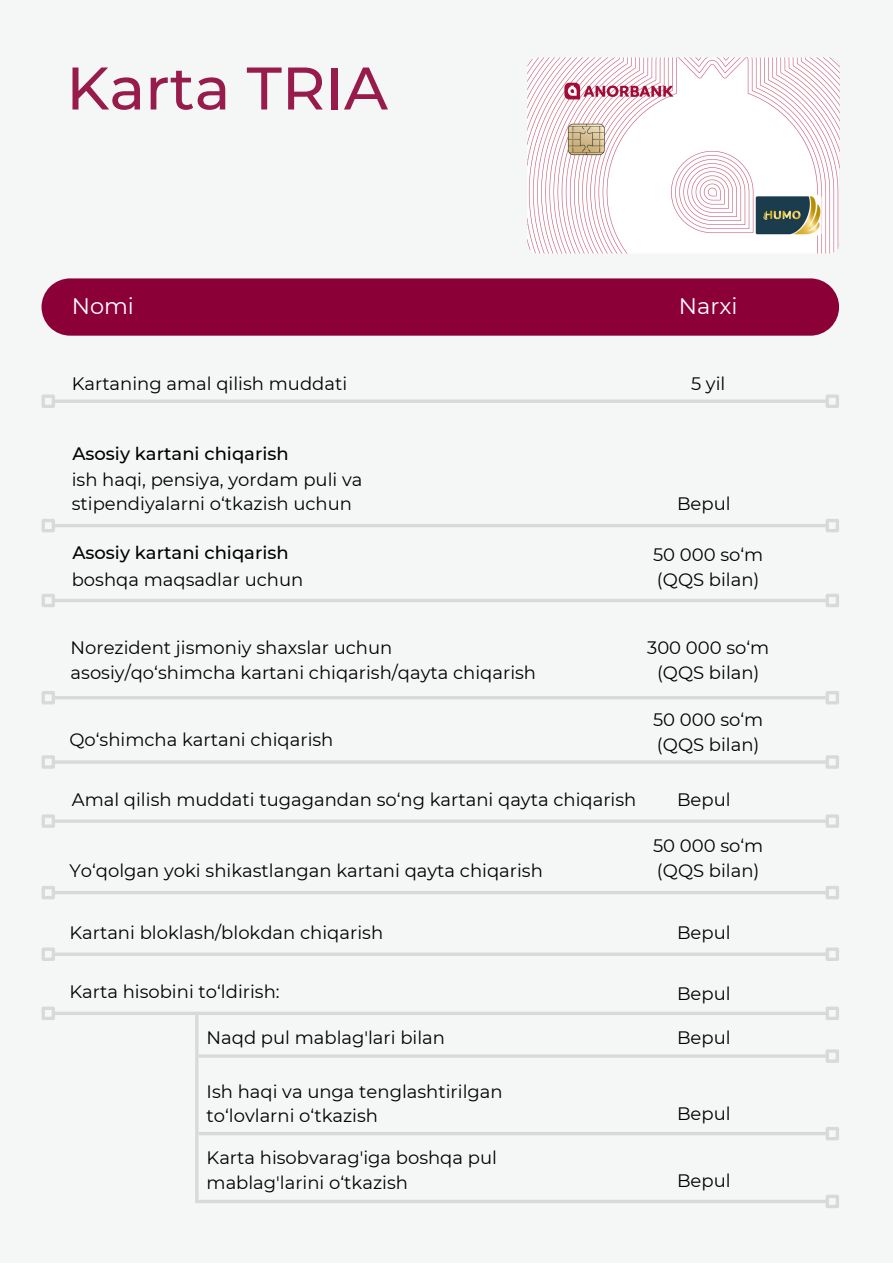
<style>
.page{position:relative;width:893px;height:1264px;background:#fff}
.page>*{position:absolute;margin:0;border:0;box-sizing:border-box;transform-origin:0 0}
.t1{font:500 60px "Montserrat";color:#8b0037}
.t2{font:22.5px "Montserrat";color:#fff}
.t3{font:18px/24.8px "Montserrat";color:#000}
.t4{font:500 18px "Montserrat";color:#000}
</style>
<div class="page">
<div style="left:0;top:0;width:892px;height:1262px;background:#f5f7f6"></div>
<div style="left:41px;top:278px;width:798px;height:58px;background:#8b0037"></div>
<svg style="left:55px;top:399px;width:770px;height:4px;fill:#d9d9d9"></svg>
<div style="left:41px;top:394px;width:14px;height:14px;border:3px solid #d9d9d9"></div>
<div style="left:825px;top:394px;width:14px;height:14px;border:3px solid #d9d9d9"></div>
<hr style="left:54px;top:524px;width:772px;height:3px;background:#d9d9d9">
<div style="left:41px;top:519px;width:14px;height:13px;border:3px solid #d9d9d9"></div>
<div style="left:825px;top:519px;width:14px;height:13px;border:3px solid #d9d9d9"></div>
<hr style="left:54px;top:760px;width:772px;height:3px;background:#d9d9d9">
<div style="left:41px;top:755px;width:14px;height:13px;border:3px solid #d9d9d9"></div>
<div style="left:825px;top:755px;width:14px;height:13px;border:3px solid #d9d9d9"></div>
<hr style="left:54px;top:819px;width:772px;height:3px;background:#d9d9d9">
<div style="left:41px;top:814px;width:14px;height:13px;border:3px solid #d9d9d9"></div>
<div style="left:825px;top:814px;width:14px;height:13px;border:3px solid #d9d9d9"></div>
<hr style="left:54px;top:599px;width:772px;height:3px;background:#d9d9d9">
<div style="left:41px;top:593px;width:14px;height:14px;border:3px solid #d9d9d9"></div>
<div style="left:825px;top:593px;width:14px;height:14px;border:3px solid #d9d9d9"></div>
<hr style="left:55px;top:891px;width:770px;height:3px;background:#d9d9d9">
<div style="left:41px;top:885px;width:14px;height:14px;border:3px solid #d9d9d9"></div>
<div style="left:825px;top:885px;width:14px;height:14px;border:3px solid #d9d9d9"></div>
<hr style="left:54px;top:952px;width:772px;height:3px;background:#d9d9d9">
<div style="left:41px;top:947px;width:14px;height:14px;border:3px solid #d9d9d9"></div>
<div style="left:825px;top:947px;width:14px;height:14px;border:3px solid #d9d9d9"></div>
<svg style="left:55px;top:1011px;width:770px;height:4px;fill:#d9d9d9"></svg>
<div style="left:41px;top:1006px;width:14px;height:14px;border:3px solid #d9d9d9"></div>
<div style="left:825px;top:1006px;width:14px;height:14px;border:3px solid #d9d9d9"></div>
<hr style="left:198px;top:1054px;width:628px;height:3px;background:#d9d9d9">
<div style="left:825px;top:1049px;width:14px;height:13px;border:3px solid #d9d9d9"></div>
<svg style="left:198px;top:1131px;width:627px;height:4px;fill:#d9d9d9"></svg>
<div style="left:825px;top:1126px;width:14px;height:14px;border:3px solid #d9d9d9"></div>
<svg style="left:195px;top:1199px;width:630px;height:4px;fill:#d9d9d9"></svg>
<div style="left:825px;top:1194px;width:14px;height:14px;border:3px solid #d9d9d9"></div>
<hr style="left:195px;top:1015px;width:3px;height:186px;background:#d9d9d9">
<img style="left:527px;top:57px;width:312px;height:197px">
<hr style="left:54px;top:696px;width:772px;height:3px;background:#d9d9d9">
<div style="left:41px;top:691px;width:14px;height:13px;border:3px solid #d9d9d9"></div>
<div style="left:825px;top:691px;width:14px;height:13px;border:3px solid #d9d9d9"></div>
<h1 class="t1" style="left:66px;top:51px;width:323px">Karta TRIA</h1>
<p class="t2" style="left:72px;top:292px;width:64px">Nomi</p>
<p class="t2" style="left:679px;top:292px;width:60px">Narxi</p>
<p class="t3" style="left:72px;top:371px;width:277px">Kartaning amal qilish muddati</p>
<p class="t3" style="left:691px;top:371px;width:36px">5 yil</p>
<p class="t4" style="left:72px;top:442px;width:218px">Asosiy kartani chiqarish</p>
<p class="t3" style="left:72px;top:466px;width:292px">ish haqi, pensiya, yordam puli va stipendiyalarni o‘tkazish uchun</p>
<p class="t4" style="left:72px;top:542px;width:218px">Asosiy kartani chiqarish</p>
<p class="t3" style="left:72px;top:567px;width:233px">boshqa maqsadlar uchun</p>
<p class="t3" style="left:677px;top:491px;width:55px">Bepul</p>
<p class="t3" style="left:653px;top:542px;width:112px">50 000 so‘m (QQS bilan)</p>
<p class="t3" style="left:71px;top:635px;width:467px">Norezident jismoniy shaxslar uchun asosiy/qo‘shimcha kartani chiqarish/qayta chiqarish</p>
<p class="t3" style="left:647px;top:635px;width:124px;text-align:center">300 000 so‘m (QQS bilan)</p>
<p class="t3" style="left:69px;top:727px;width:265px">Qo‘shimcha kartani chiqarish</p>
<p class="t3" style="left:72px;top:787px;width:566px">Amal qilish muddati tugagandan so‘ng kartani qayta chiqarish</p>
<p class="t3" style="left:69px;top:858px;width:475px">Yo‘qolgan yoki shikastlangan kartani qayta chiqarish</p>
<p class="t3" style="left:69px;top:920px;width:315px">Kartani bloklash/blokdan chiqarish</p>
<p class="t3" style="left:69px;top:979px;width:212px">Karta hisobini to‘ldirish:</p>
<p class="t3" style="left:206px;top:1025px;width:240px">Naqd pul mablag'lari bilan</p>
<p class="t3" style="left:206px;top:1078px;width:297px">Ish haqi va unga tenglashtirilgan to‘lovlarni o‘tkazish</p>
<p class="t3" style="left:206px;top:1144px;width:292px">Karta hisobvarag'iga boshqa pul mablag'larini o‘tkazish</p>
<p class="t3" style="left:653px;top:707px;width:112px">50 000 so‘m (QQS bilan)</p>
<p class="t3" style="left:677px;top:787px;width:55px">Bepul</p>
<p class="t3" style="left:653px;top:833px;width:112px">50 000 so‘m (QQS bilan)</p>
<p class="t3" style="left:677px;top:919px;width:55px">Bepul</p>
<p class="t3" style="left:677px;top:981px;width:55px">Bepul</p>
<p class="t3" style="left:677px;top:1025px;width:55px">Bepul</p>
<p class="t3" style="left:677px;top:1101px;width:55px">Bepul</p>
<p class="t3" style="left:677px;top:1167px;width:55px">Bepul</p>
</div>
